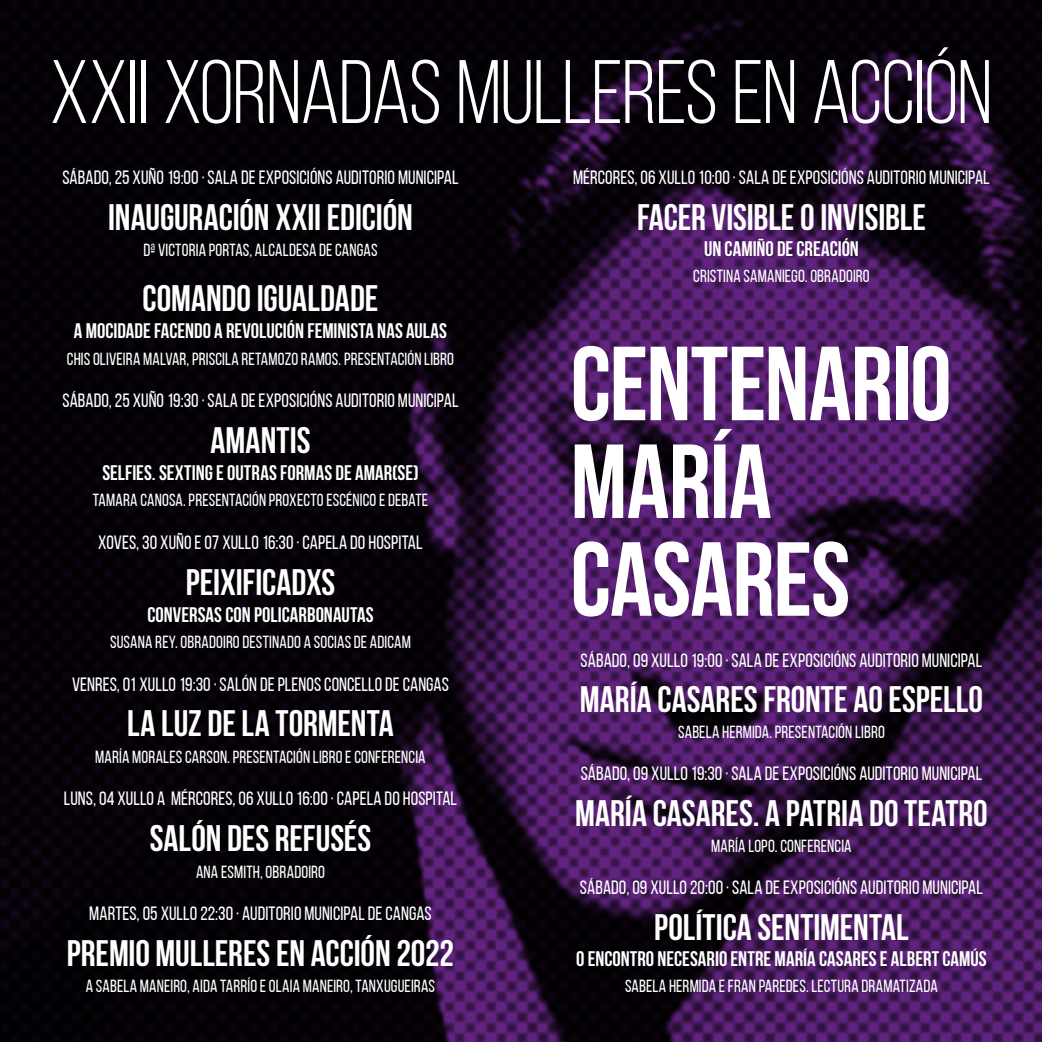
<style>
.page{position:relative;width:1042px;height:1042px;background:#fff}
.page>*{position:absolute;margin:0;border:0;box-sizing:border-box;transform-origin:0 0}
.t1{font:700 105px/97.8px "Bebas Neue";letter-spacing:-.01em;color:#fff}
.t2{font:89.77px "Bebas Neue";letter-spacing:-.01em;color:#fff}
.t3{font:700 36.75px "Bebas Neue";color:#fff}
.t4{font:700 21px "Bebas Neue";color:#fff}
.t5{font:19.25px "Bebas Neue";letter-spacing:.005em;color:#fff}
.t6{font:17.5px "Bebas Neue";letter-spacing:.005em;color:#fff}
</style>
<div class="page">
<img style="left:0;top:0;width:1042px;height:1042px">
<h2 class="t2" style="left:50px;top:44px;width:944px">XXII XORNADAS MULLERES EN ACCIÓN</h2>
<p class="t5" style="left:62px;top:167px;width:398px">SÁBADO, 25 XUÑO 19:00 · SALA DE EXPOSICIÓNS AUDITORIO MUNICIPAL</p>
<h3 class="t3" style="left:108px;top:197px;width:306px">INAUGURACIÓN XXII EDICIÓN</h3>
<p class="t6" style="left:143px;top:241px;width:236px">Dª VICTORIA PORTAS, ALCALDESA DE CANGAS</p>
<h3 class="t3" style="left:143px;top:278px;width:237px">COMANDO IGUALDADE</h3>
<p class="t4" style="left:74px;top:319px;width:374px">A MOCIDADE FACENDO A REVOLUCIÓN FEMINISTA NAS AULAS</p>
<p class="t6" style="left:67px;top:349px;width:388px">CHIS OLIVEIRA MALVAR, PRISCILA RETAMOZO RAMOS. PRESENTACIÓN LIBRO</p>
<p class="t5" style="left:62px;top:390px;width:397px">SÁBADO, 25 XUÑO 19:30 · SALA DE EXPOSICIÓNS AUDITORIO MUNICIPAL</p>
<h3 class="t3" style="left:210px;top:420px;width:101px">AMANTIS</h3>
<p class="t4" style="left:102px;top:461px;width:318px">SELFIES. SEXTING E OUTRAS FORMAS DE AMAR(SE)</p>
<p class="t6" style="left:93px;top:491px;width:337px">TAMARA CANOSA. PRESENTACIÓN PROXECTO ESCÉNICO E DEBATE</p>
<p class="t5" style="left:98px;top:532px;width:326px">XOVES, 30 XUÑO E 07 XULLO 16:30 · CAPELA DO HOSPITAL</p>
<h3 class="t3" style="left:186px;top:562px;width:151px">PEIXIFICADXS</h3>
<p class="t4" style="left:147px;top:603px;width:228px">CONVERSAS CON POLICARBONAUTAS</p>
<p class="t6" style="left:110px;top:632px;width:302px">SUSANA REY. OBRADOIRO DESTINADO A SOCIAS DE ADICAM</p>
<p class="t5" style="left:72px;top:673px;width:378px">VENRES, 01 XULLO 19:30 · SALÓN DE PLENOS CONCELLO DE CANGAS</p>
<h3 class="t3" style="left:127px;top:703px;width:268px">LA LUZ DE LA TORMENTA</h3>
<p class="t6" style="left:95px;top:747px;width:332px">MARÍA MORALES CARSON. PRESENTACIÓN LIBRO E CONFERENCIA</p>
<p class="t5" style="left:64px;top:788px;width:395px">LUNS, 04 XULLO A MÉRCORES, 06 XULLO 16:00 · CAPELA DO HOSPITAL</p>
<h3 class="t3" style="left:150px;top:818px;width:223px">SALÓN DES REFUSÉS</h3>
<p class="t6" style="left:196px;top:862px;width:130px">ANA ESMITH, OBRADOIRO</p>
<p class="t5" style="left:89px;top:903px;width:344px">MARTES, 05 XULLO 22:30 · AUDITORIO MUNICIPAL DE CANGAS</p>
<h3 class="t3" style="left:67px;top:933px;width:389px">PREMIO MULLERES EN ACCIÓN 2022</h3>
<p class="t6" style="left:86px;top:977px;width:351px">A SABELA MANEIRO, AIDA TARRÍO E OLAIA MANEIRO, TANXUGUEIRAS</p>
<p class="t5" style="left:573px;top:167px;width:418px">MÉRCORES, 06 XULLO 10:00 · SALA DE EXPOSICIÓNS AUDITORIO MUNICIPAL</p>
<h3 class="t3" style="left:637px;top:197px;width:290px">FACER VISIBLE O INVISIBLE</h3>
<p class="t4" style="left:704px;top:238px;width:156px">UN CAMIÑO DE CREACIÓN</p>
<p class="t6" style="left:693px;top:267px;width:178px">CRISTINA SAMANIEGO. OBRADOIRO</p>
<h1 class="t1" style="left:570px;top:334px;width:382px">CENTENARIO<br>MARÍA<br>CASARES</h1>
<p class="t5" style="left:581px;top:649px;width:403px">SÁBADO, 09 XULLO 19:00 · SALA DE EXPOSICIÓNS AUDITORIO MUNICIPAL</p>
<h3 class="t3" style="left:580px;top:679px;width:405px">MARÍA CASARES FRONTE AO ESPELLO</h3>
<p class="t6" style="left:678px;top:722px;width:208px">SABELA HERMIDA. PRESENTACIÓN LIBRO</p>
<p class="t5" style="left:581px;top:763px;width:403px">SÁBADO, 09 XULLO 19:30 · SALA DE EXPOSICIÓNS AUDITORIO MUNICIPAL</p>
<h3 class="t3" style="left:575px;top:793px;width:414px">MARÍA CASARES. A PATRIA DO TEATRO</h3>
<p class="t6" style="left:711px;top:836px;width:142px">MARÍA LOPO. CONFERENCIA</p>
<p class="t5" style="left:580px;top:877px;width:404px">SÁBADO, 09 XULLO 20:00 · SALA DE EXPOSICIÓNS AUDITORIO MUNICIPAL</p>
<h3 class="t3" style="left:654px;top:907px;width:256px">POLÍTICA SENTIMENTAL</h3>
<p class="t4" style="left:576px;top:947px;width:412px">O ENCONTRO NECESARIO ENTRE MARÍA CASARES E ALBERT CAMÚS</p>
<p class="t6" style="left:625px;top:977px;width:314px">SABELA HERMIDA E FRAN PAREDES. LECTURA DRAMATIZADA</p>
</div>
